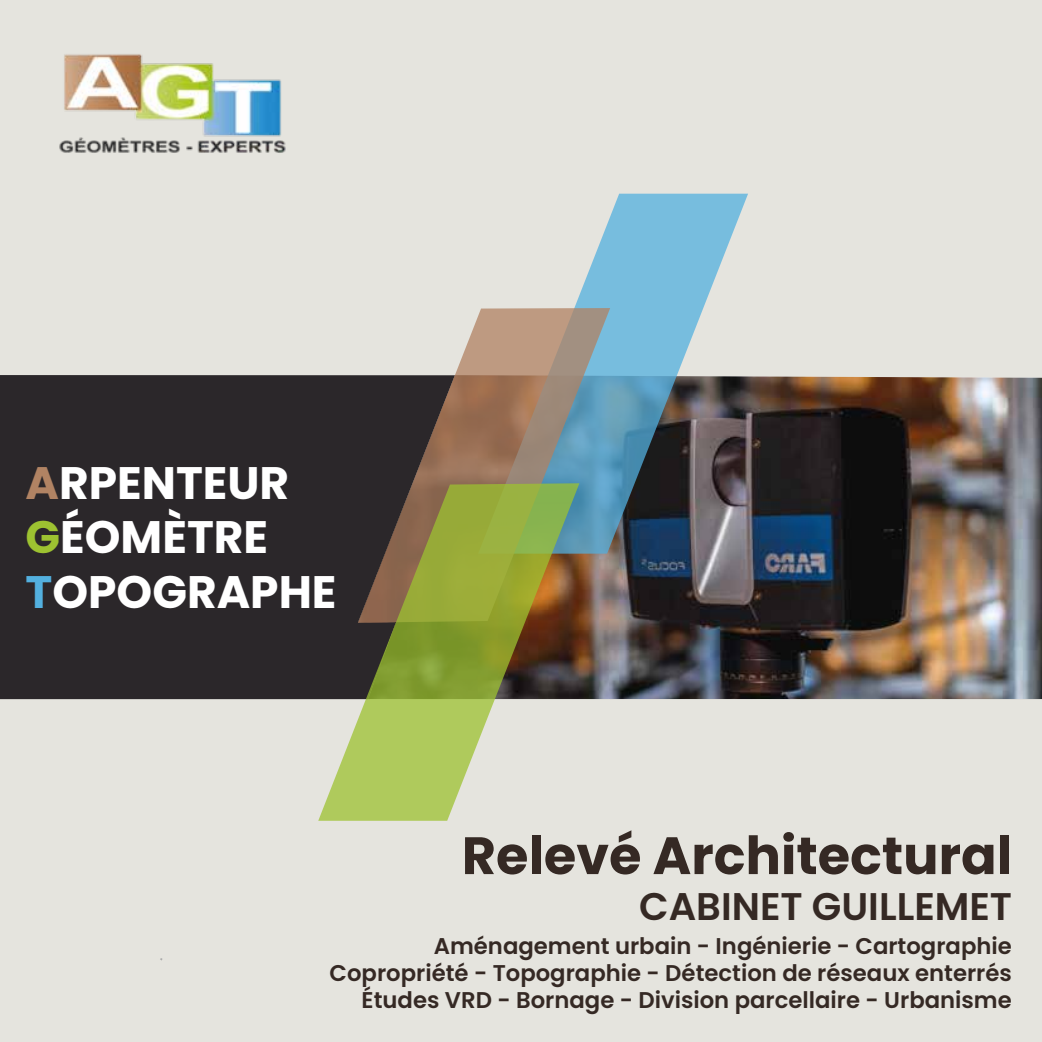
<style>
.page{position:relative;width:1042px;height:1042px;background:#e5e4de}
.page>*{position:absolute;margin:0;border:0;box-sizing:border-box;transform-origin:0 0}
.t1{font:700 52.5px "Poppins";color:#352924}
.t2{font:700 45.5px/54.6px "Poppins";color:#fff}
.t3{font:600 38.5px "Poppins";color:#352924}
.t4{font:600 22.75px/27.3px "Poppins";color:#352924;text-align:right}
.s1{color:#b18363}
.s2{color:#9dc231}
.s3{color:#53b0df}
</style>
<div class="page">
<img style="left:579px;top:376px;width:463px;height:323px">
<div style="left:0;top:375px;width:358px;height:324px;background:#2b272a"></div>
<svg style="left:574px;top:194px;width:174px;height:360px"></svg>
<svg style="left:358px;top:308px;width:252px;height:315px"></svg>
<svg style="left:318px;top:483px;width:261px;height:338px"></svg>
<img style="left:59px;top:54px;width:227px;height:99px">
<h2 class="t2" style="left:26px;top:456px;width:312px"><span class="s1">A</span>RPENTEUR<br><span class="s2">G</span>ÉOMÈTRE<br><span class="s3">T</span>OPOGRAPHE</h2>
<h1 class="t1" style="left:462px;top:825px;width:552px">Relevé Architectural</h1>
<h3 class="t3" style="left:639px;top:884px;width:374px">CABINET GUILLEMET</h3>
<p class="t4" style="left:330px;top:932px;width:684px">Aménagement urbain - Ingénierie - Cartographie<br>Copropriété - Topographie - Détection de réseaux enterrés<br>Études VRD - Bornage - Division parcellaire - Urbanisme</p>
</div>
